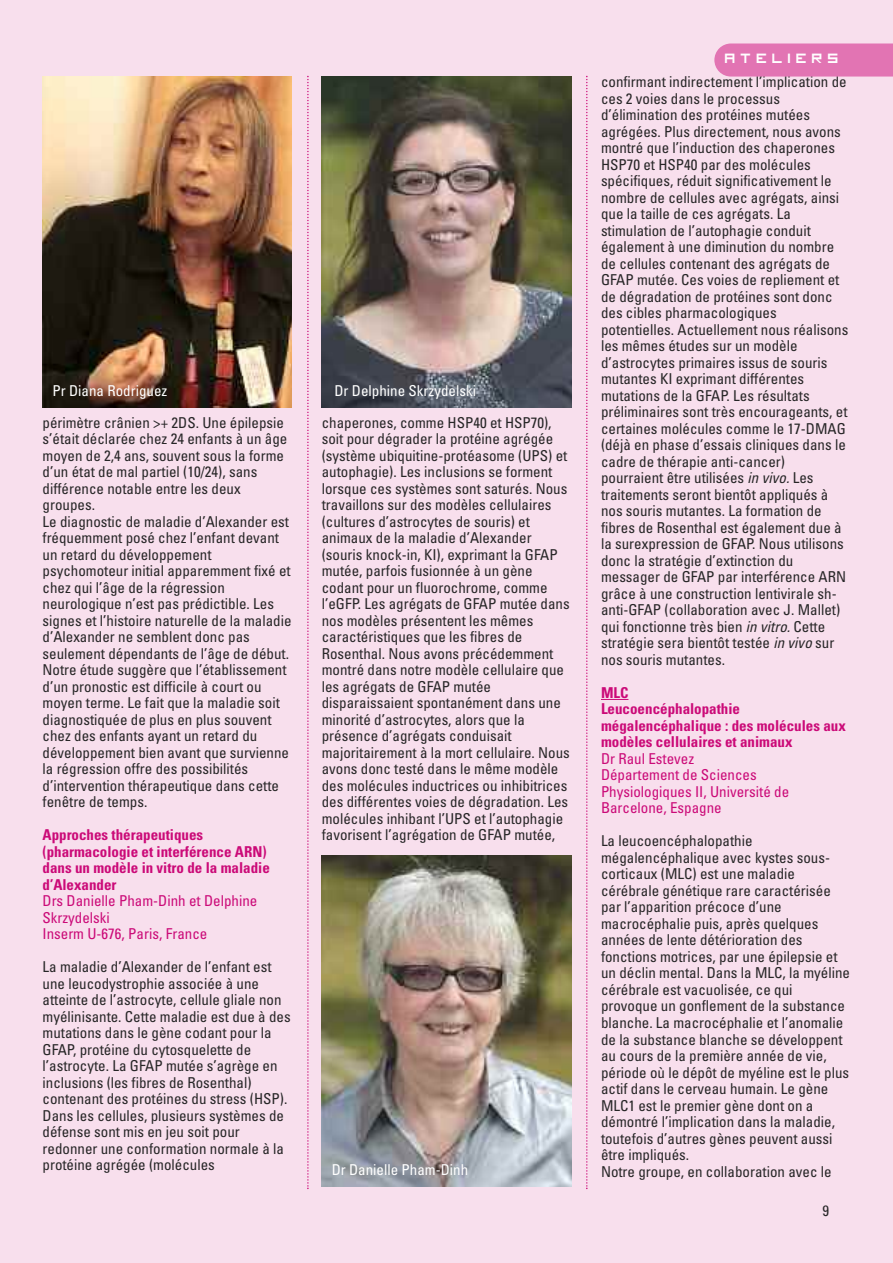
<style>
.page{position:relative;width:893px;height:1263px;background:#f8dfed}
.page>*{position:absolute;margin:0;border:0;box-sizing:border-box;transform-origin:0 0}
.t1{font:condensed 15px/16.5px "Univers";color:#272627}
.t2{font:700 condensed 15px/16.5px "Univers";color:#cb0a78}
.t3{font:condensed 15px/16.5px "Univers";color:#cb0a78}
.t4{font:condensed 15px "Univers";color:#fff}
.t5{font:15px "ELA imagine";letter-spacing:.3em;color:#fff}
.s1{font-style:italic}
</style>
<div class="page">
<svg style="left:601px;top:699px;width:27px;height:1px"></svg>
<svg style="left:307px;top:76px;width:2px;height:1113px"></svg>
<svg style="left:586px;top:76px;width:2px;height:1113px"></svg>
<div style="left:714px;top:44px;width:179px;height:33px;background:#e274b3"></div>
<img style="left:322px;top:855px;width:249px;height:331px">
<img style="left:43px;top:77px;width:249px;height:331px">
<img style="left:322px;top:77px;width:249px;height:331px">
<p class="t4" style="left:52px;top:385px;width:116px">Pr Diana Rodriguez</p>
<p class="t4" style="left:334px;top:385px;width:143px">Dr Delphine Skrzydelski</p>
<p class="t1" style="left:43px;top:415px;width:251px">périmètre crânien &gt;+ 2DS. Une épilepsie s’était déclarée chez 24 enfants à un âge moyen de 2,4 ans, souvent sous la forme d’un état de mal partiel (10/24), sans différence notable entre les deux groupes.<br>Le diagnostic de maladie d’Alexander est fréquemment posé chez l’enfant devant un retard du développement psychomoteur initial apparemment fixé et chez qui l’âge de la régression neurologique n’est pas prédictible. Les signes et l’histoire naturelle de la maladie d’Alexander ne semblent donc pas seulement dépendants de l’âge de début.<br>Notre étude suggère que l’établissement d’un pronostic est difficile à court ou moyen terme. Le fait que la maladie soit diagnostiquée de plus en plus souvent chez des enfants ayant un retard du développement bien avant que survienne la régression offre des possibilités d’intervention thérapeutique dans cette fenêtre de temps.</p>
<p class="t2" style="left:43px;top:828px;width:229px">Approches thérapeutiques (pharmacologie et interférence ARN) dans un modèle in vitro de la maladie d’Alexander</p>
<p class="t3" style="left:43px;top:894px;width:216px">Drs Danielle Pham-Dinh et Delphine<br>Skrzydelski<br>Inserm U-676, Paris, France</p>
<p class="t1" style="left:43px;top:960px;width:250px">La maladie d’Alexander de l’enfant est une leucodystrophie associée à une atteinte de l’astrocyte, cellule gliale non myélinisante. Cette maladie est due à des mutations dans le gène codant pour la GFAP, protéine du cytosquelette de l’astrocyte. La GFAP mutée s’agrège en inclusions (les fibres de Rosenthal) contenant des protéines du stress (HSP).<br>Dans les cellules, plusieurs systèmes de défense sont mis en jeu soit pour redonner une conformation normale à la protéine agrégée (molécules</p>
<p class="t1" style="left:322px;top:415px;width:250px">chaperones, comme HSP40 et HSP70), soit pour dégrader la protéine agrégée (système ubiquitine-protéasome (UPS) et autophagie). Les inclusions se forment lorsque ces systèmes sont saturés. Nous travaillons sur des modèles cellulaires (cultures d’astrocytes de souris) et animaux de la maladie d’Alexander (souris knock-in, KI), exprimant la GFAP mutée, parfois fusionnée à un gène codant pour un fluorochrome, comme l’eGFP. Les agrégats de GFAP mutée dans nos modèles présentent les mêmes caractéristiques que les fibres de Rosenthal. Nous avons précédemment montré dans notre modèle cellulaire que les agrégats de GFAP mutée disparaissaient spontanément dans une minorité d’astrocytes, alors que la présence d’agrégats conduisait majoritairement à la mort cellulaire. Nous avons donc testé dans le même modèle des molécules inductrices ou inhibitrices des différentes voies de dégradation. Les molécules inhibant l’UPS et l’autophagie favorisent l’agrégation de GFAP mutée,</p>
<p class="t4" style="left:332px;top:1164px;width:138px">Dr Danielle Pham-Dinh</p>
<p class="t5" style="left:725px;top:54px;width:115px">ATELIERS</p>
<p class="t1" style="left:601px;top:75px;width:249px">confirmant indirectement l’implication de ces 2 voies dans le processus d’élimination des protéines mutées agrégées. Plus directement, nous avons montré que l’induction des chaperones HSP70 et HSP40 par des molécules spécifiques, réduit significativement le nombre de cellules avec agrégats, ainsi que la taille de ces agrégats. La stimulation de l’autophagie conduit également à une diminution du nombre de cellules contenant des agrégats de GFAP mutée. Ces voies de repliement et de dégradation de protéines sont donc des cibles pharmacologiques potentielles. Actuellement nous réalisons les mêmes études sur un modèle d’astrocytes primaires issus de souris mutantes KI exprimant différentes mutations de la GFAP. Les résultats préliminaires sont très encourageants, et certaines molécules comme le 17-DMAG (déjà en phase d’essais cliniques dans le cadre de thérapie anti-cancer) pourraient être utilisées <span class="s1">in vivo.</span> Les traitements seront bientôt appliqués à nos souris mutantes. La formation de fibres de Rosenthal est également due à la surexpression de GFAP. Nous utilisons donc la stratégie d’extinction du messager de GFAP par interférence ARN grâce à une construction lentivirale sh&shy;anti-GFAP (collaboration avec J. Mallet) qui fonctionne très bien <span class="s1">in vitro.</span> Cette stratégie sera bientôt testée <span class="s1">in vivo</span> sur nos souris mutantes.</p>
<p class="t2" style="left:601px;top:686px;width:246px">MLC<br>Leucoencéphalopathie mégalencéphalique : des molécules aux modèles cellulaires et animaux</p>
<p class="t3" style="left:601px;top:752px;width:190px">Dr Raul Estevez<br>Département de Sciences<br>Physiologiques II, Université de<br>Barcelone, Espagne</p>
<p class="t1" style="left:601px;top:834px;width:251px">La leucoencéphalopathie mégalencéphalique avec kystes sous&shy;corticaux (MLC) est une maladie cérébrale génétique rare caractérisée par l’apparition précoce d’une macrocéphalie puis, après quelques années de lente détérioration des fonctions motrices, par une épilepsie et un déclin mental. Dans la MLC, la myéline cérébrale est vacuolisée, ce qui provoque un gonflement de la substance blanche. La macrocéphalie et l’anomalie de la substance blanche se développent au cours de la première année de vie, période où le dépôt de myéline est le plus actif dans le cerveau humain. Le gène MLC1 est le premier gène dont on a démontré l’implication dans la maladie, toutefois d’autres gènes peuvent aussi être impliqués.<br>Notre groupe, en collaboration avec le</p>
<p class="t1" style="left:822px;top:1204px;width:8px">9</p>
</div>
